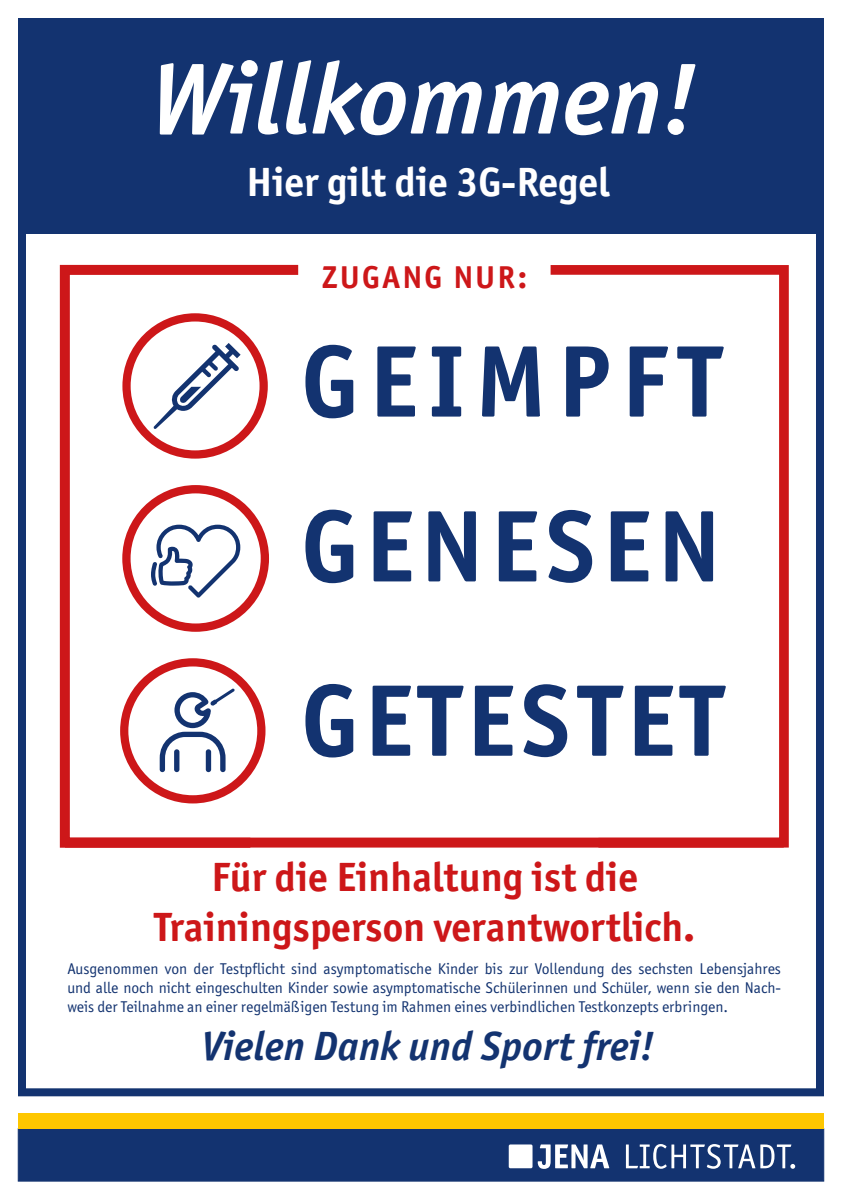
<style>
.page{position:relative;width:842px;height:1192px;background:#fff}
.page>*{position:absolute;margin:0;border:0;box-sizing:border-box;transform-origin:0 0}
.t1{font:700 102.15px/164.8px "Officina Sans ITC Std";letter-spacing:.085em;color:#133370}
.t2{font:700 102.15px "Officina Sans ITC Std";letter-spacing:.065em;color:#133370}
.t3{font:italic 700 101.25px "Officina Sans ITC Std";color:#fff}
.t4{font:700 41px/49.2px "Officina Sans ITC Std";color:#cd1719;text-align:center}
.t5{font:italic 700 41px "Officina Sans ITC Std";color:#133370}
.t6{font:700 41px "Officina Sans ITC Std";color:#fff}
.t7{font:700 31.7px "Officina Sans ITC Std";letter-spacing:.08em;color:#cd1719}
.t8{font:15.65px/18.8px "Officina Sans ITC Std";color:#133370;text-align:justify}
</style>
<div class="page">
<div style="left:18px;top:18px;width:806px;height:1078px;border:8px solid #133370"></div>
<div style="left:23px;top:21px;width:797px;height:213px;background:#133370"></div>
<div style="left:18px;top:1129px;width:806px;height:52px;background:#133370"></div>
<div style="left:509px;top:1144px;width:23px;height:24px;background:#fff;border-radius:2px"></div>
<svg style="left:538px;top:1144px;width:71px;height:25px"></svg>
<svg style="left:626px;top:1144px;width:169px;height:25px"></svg>
<div style="left:18px;top:1113px;width:806px;height:16px;background:#fec700"></div>
<svg style="left:59px;top:264px;width:249px;height:584px"></svg>
<svg style="left:541px;top:265px;width:248px;height:583px"></svg>
<div style="left:65px;top:838px;width:719px;height:10px;background:#cd1719"></div>
<h2 class="t3" style="left:151px;top:38px;width:548px">Willkommen!</h2>
<h3 class="t6" style="left:246px;top:156px;width:365px">Hier gilt die 3G-Regel</h3>
<h3 class="t7" style="left:322px;top:258px;width:207px">ZUGANG NUR:</h3>
<h1 class="t1" style="left:301px;top:299px;width:421px">GEIMPFT<br>GENESEN</h1>
<h1 class="t2" style="left:301px;top:658px;width:423px">GETESTET</h1>
<h3 class="t4" style="left:155px;top:852px;width:542px">Für die Einhaltung ist die<br>Trainingsperson verantwortlich.</h3>
<p class="t8" style="left:67px;top:960px;width:715px">Ausgenommen von der Testpflicht sind asymptomatische Kinder bis zur Vollendung des sechsten Lebensjahres und alle noch nicht eingeschulten Kinder sowie asymptomatische Schülerinnen und Schüler, wenn sie den Nach&shy;weis der Teilnahme an einer regelmäßigen Testung im Rahmen eines verbindlichen Testkonzepts erbringen.</p>
<h3 class="t5" style="left:202px;top:1021px;width:455px">Vielen Dank und Sport frei!</h3>
</div>
